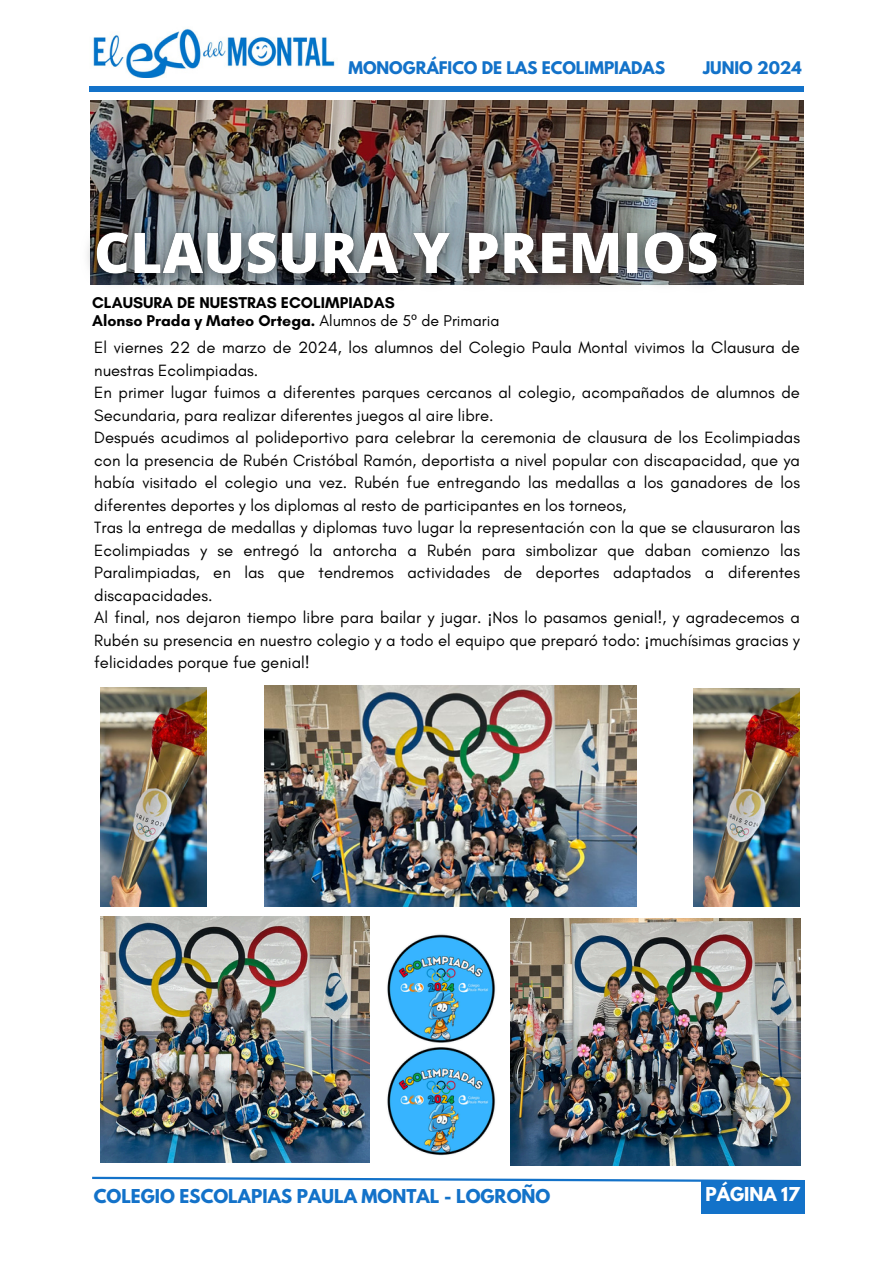
<style>
.page{position:relative;width:894px;height:1264px;background:#fff}
.page>*{position:absolute;margin:0;border:0;box-sizing:border-box;transform-origin:0 0}
.t1{font:700 16.95px "League Spartan";color:#1372c9}
.t2{font:700 16.95px "League Spartan";color:#fff}
.t3{font:16.65px/22.5px "Glacial Indifference";color:#000;text-align:justify}
.t4{font:700 15.9px "Glacial Indifference";color:#000}
.t5{font:700 15.45px "League Spartan";color:#1372c9}
.s1{font-weight:400}
.s2{font-family:"Noto Sans";font-weight:400}
.s3{font-family:"Noto Sans"}
</style>
<div class="page">
<svg style="left:92px;top:1176px;width:713px;height:7px"></svg>
<div style="left:89px;top:86px;width:715px;height:6px;background:#1372c9"></div>
<img style="left:93px;top:28px;width:242px;height:50px">
<div style="left:701px;top:1180px;width:103px;height:33px;background:#1372c9"></div>
<img style="left:90px;top:100px;width:713px;height:184px">
<img style="left:264px;top:685px;width:372px;height:221px">
<img style="left:100px;top:916px;width:269px;height:246px">
<img style="left:511px;top:918px;width:289px;height:246px">
<img style="left:100px;top:688px;width:106px;height:218px">
<img style="left:693px;top:688px;width:106px;height:219px">
<img style="left:387px;top:934px;width:109px;height:221px">
<img style="left:87px;top:209px;width:652px;height:76px">
<p class="t5" style="left:348px;top:60px;width:318px">MONOGRÁFICO DE LAS ECOLIMPIADAS</p>
<p class="t5" style="left:702px;top:60px;width:100px">JUNIO 2024</p>
<p class="t4" style="left:92px;top:293px;width:304px">CLAUSURA DE NUESTRAS ECOLIMPIADAS</p>
<h2 class="t4" style="left:92px;top:311px;width:409px">Alonso Prada y Mateo Ortega. <span class="s1">Alumnos de 5</span><span class="s2">º</span> <span class="s1">de Primaria</span></h2>
<p class="t3" style="left:94px;top:336px;width:707px">El viernes 22 de marzo de 2024, los alumnos del Colegio Paula Montal vivimos la Clausura de nuestras Ecolimpiadas.</p>
<p class="t3" style="left:94px;top:381px;width:707px">En primer lugar fuimos a diferentes parques cercanos al colegio, acompañados de alumnos de<br>Secundaria, para realizar diferentes juegos al aire libre.</p>
<p class="t3" style="left:94px;top:426px;width:707px">Después acudimos al polideportivo para celebrar la ceremonia de clausura de los Ecolimpiadas con la presencia de Rubén Cristóbal Ramón, deportista a nivel popular con discapacidad, que ya había visitado el colegio una vez. Rubén fue entregando las medallas a los ganadores de los diferentes deportes y los diplomas al resto de participantes en los torneos,</p>
<p class="t3" style="left:94px;top:516px;width:707px">Tras la entrega de medallas y diplomas tuvo lugar la representación con la que se clausuraron las Ecolimpiadas y se entregó la antorcha a Rubén para simbolizar que daban comienzo las Paralimpiadas, en las que tendremos actividades de deportes adaptados a diferentes discapacidades.</p>
<p class="t3" style="left:94px;top:606px;width:707px">Al final, nos dejaron tiempo libre para bailar y jugar. <span class="s3">¡</span>Nos lo pasamos genial!, y agradecemos a Rubén su presencia en nuestro colegio y a todo el equipo que preparó todo: <span class="s3">¡</span>muchísimas gracias y felicidades porque fue genial!</p>
<h2 class="t1" style="left:94px;top:1187px;width:458px">COLEGIO ESCOLAPIAS PAULA MONTAL - LOGROÑO</h2>
<h2 class="t2" style="left:705px;top:1185px;width:96px">PÁGINA 17</h2>
</div>
